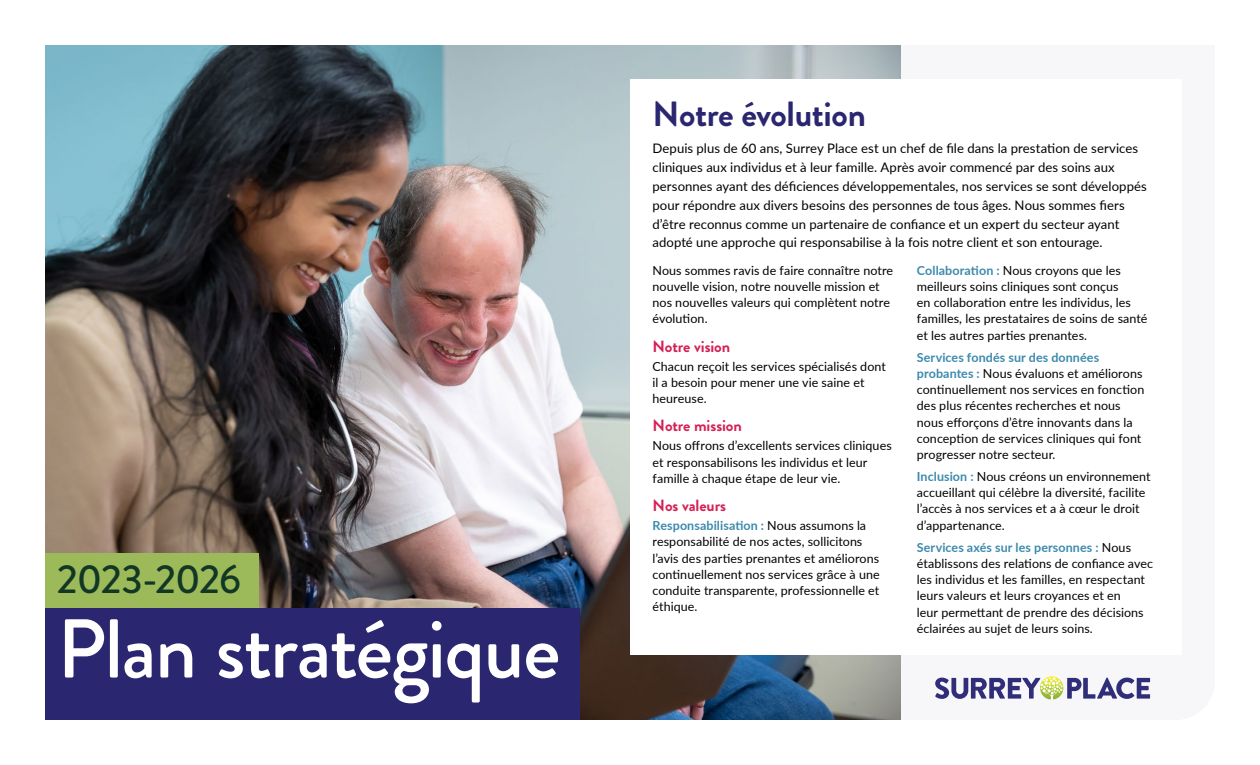
<style>
.page{position:relative;width:1260px;height:765px;background:#fff}
.page>*{position:absolute;margin:0;border:0;box-sizing:border-box;transform-origin:0 0}
.t1{font:500 83.25px "Brandon Grotesque";letter-spacing:-.02em;color:#fff}
.t2{font:500 40.38px "Brandon Grotesque";letter-spacing:-.025em;color:#123725}
.t3{font:700 35px "Brandon Grotesque";letter-spacing:-.01em;color:#2b2670}
.t4{font:700 16.25px "Brandon Grotesque";letter-spacing:-.005em;color:#d52155}
.t5{font:13.12px/18.8px "Lato";letter-spacing:.005em;color:#000}
.t6{font:12.5px/16.2px "Lato";letter-spacing:.005em;color:#000}
.s1{font-weight:700;color:#3c8aae}
</style>
<div class="page">
<img style="left:45px;top:45px;width:855px;height:675px">
<div style="left:45px;top:553px;width:214px;height:56px;background:#9cba59"></div>
<div style="left:45px;top:608px;width:535px;height:112px;background:#2b2670"></div>
<div style="left:630px;top:79px;width:551px;height:576px;background:#fff"></div>
<svg style="left:935px;top:677px;width:215px;height:23px"></svg>
<h2 class="t2" style="left:57px;top:551px;width:186px">2023-2026</h2>
<h1 class="t1" style="left:57px;top:591px;width:505px">Plan stratégique</h1>
<h3 class="t3" style="left:652px;top:89px;width:215px">Notre évolution</h3>
<p class="t5" style="left:652px;top:139px;width:496px">Depuis plus de 60 ans, Surrey Place est un chef de file dans la prestation de services cliniques aux individus et à leur famille. Après avoir commencé par des soins aux personnes ayant des déficiences développementales, nos services se sont développés pour répondre aux divers besoins des personnes de tous âges. Nous sommes fiers d’être reconnus comme un partenaire de confiance et un expert du secteur ayant adopté une approche qui responsabilise à la fois notre client et son entourage.</p>
<p class="t6" style="left:652px;top:262px;width:242px">Nous sommes ravis de faire connaître notre nouvelle vision, notre nouvelle mission et nos nouvelles valeurs qui complètent notre évolution.</p>
<h3 class="t4" style="left:652px;top:335px;width:79px">Notre vision</h3>
<p class="t6" style="left:652px;top:358px;width:235px">Chacun reçoit les services spécialisés dont il a besoin pour mener une vie saine et heureuse.</p>
<h3 class="t4" style="left:652px;top:414px;width:91px">Notre mission</h3>
<p class="t6" style="left:652px;top:437px;width:241px">Nous offrons d’excellents services cliniques et responsabilisons les individus et leur famille à chaque étape de leur vie.</p>
<h3 class="t4" style="left:652px;top:494px;width:75px">Nos valeurs</h3>
<p class="t6" style="left:652px;top:517px;width:229px"><span class="s1">Responsabilisation :</span> Nous assumons la responsabilité de nos actes, sollicitons l’avis des parties prenantes et améliorons continuellement nos services grâce à une conduite transparente, professionnelle et éthique.</p>
<p class="t6" style="left:917px;top:262px;width:232px"><span class="s1">Collaboration :</span> Nous croyons que les meilleurs soins cliniques sont conçus<br>en collaboration entre les individus, les familles, les prestataires de soins de santé et les autres parties prenantes.</p>
<p class="t6" style="left:917px;top:348px;width:229px"><span class="s1">Services fondés sur des données probantes :</span> Nous évaluons et améliorons continuellement nos services en fonction des plus récentes recherches et nous nous efforçons d’être innovants dans la conception de services cliniques qui font progresser notre secteur.</p>
<p class="t6" style="left:917px;top:468px;width:235px"><span class="s1">Inclusion :</span> Nous créons un environnement accueillant qui célèbre la diversité, facilite l’accès à nos services et a à cœur le droit d’appartenance.</p>
<p class="t6" style="left:917px;top:538px;width:238px"><span class="s1">Services axés sur les personnes :</span> Nous établissons des relations de confiance avec les individus et les familles, en respectant leurs valeurs et leurs croyances et en<br>leur permettant de prendre des décisions éclairées au sujet de leurs soins.</p>
</div>
